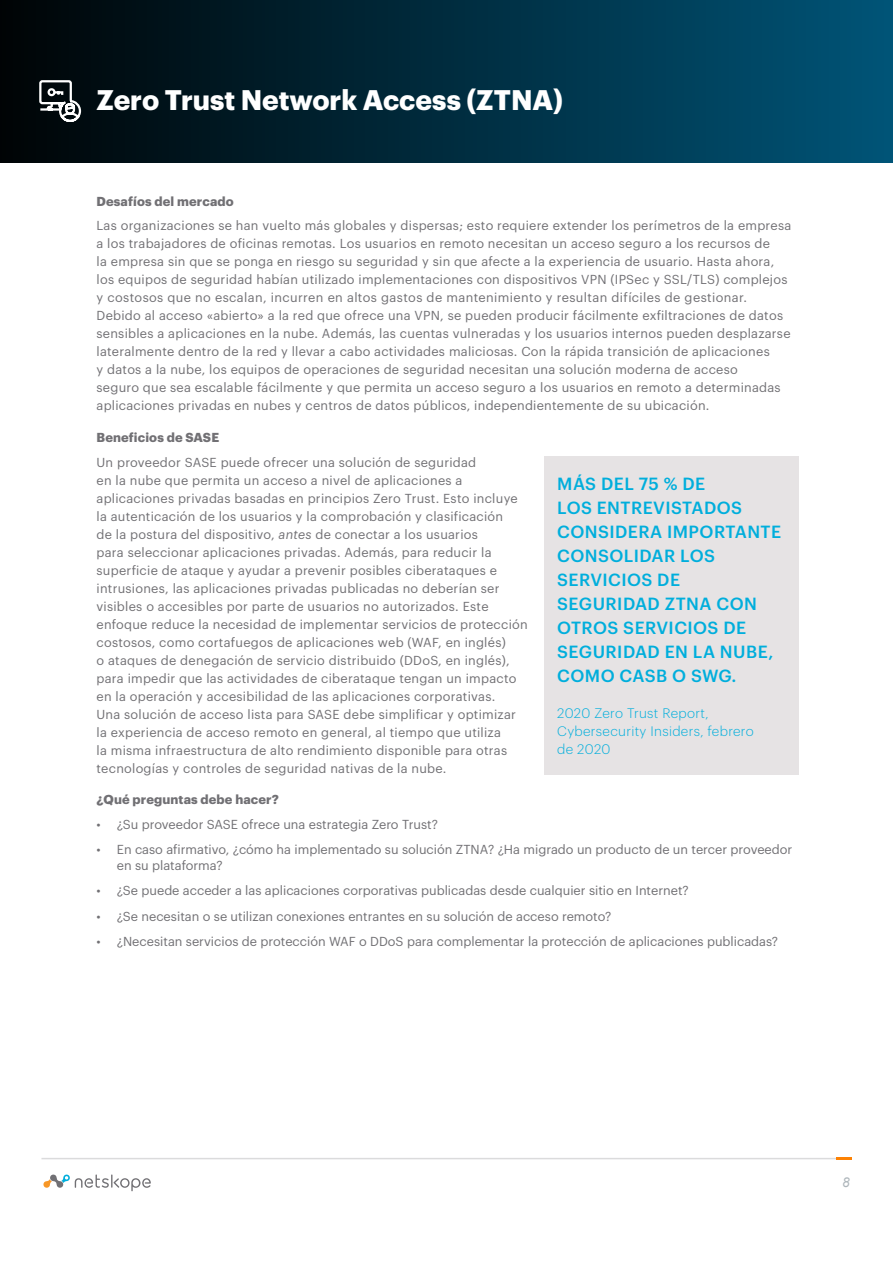
<style>
.page{position:relative;width:893px;height:1263px;background:#fff}
.page>*{position:absolute;margin:0;border:0;box-sizing:border-box;transform-origin:0 0}
.main_headline_title{font:700 27.75px "Graphik";color:#fff}
.callout{font:500 17.25px/24px "Graphik";letter-spacing:.025em;color:#00aedc}
.callout-2{font:300 13.5px/18px "Graphik";letter-spacing:.025em;color:#00aedc}
.t1{font:italic 13.5px "Arial";color:#aeb6bb}
.body_copy{font:12.75px/18px "Graphik";letter-spacing:.02em;color:#717074}
.body_copy-2{font:12.75px/16.2px "Graphik";color:#717074}
.subhead_II{font:700 12.75px "Graphik";letter-spacing:.01em;color:#717074}
.s1{font-style:italic}
</style>
<div class="page">
<svg style="left:43px;top:1174px;width:108px;height:17px"></svg>
<hr style="left:41px;top:1158px;width:810px;height:1px;background:#717074">
<svg style="left:836px;top:1157px;width:15px;height:2px"></svg>
<div style="left:0;top:0;width:893px;height:163px;background:linear-gradient(to right,#000305,#005477)"></div>
<div style="left:544px;top:456px;width:255px;height:319px;background:#e6e3e4"></div>
<svg style="left:38px;top:79px;width:44px;height:44px"></svg>
<p class="main_headline_title" style="left:97px;top:78px;width:468px">Zero Trust Network Access (ZTNA)</p>
<p class="subhead_II" style="left:97px;top:191px;width:139px">Desafíos del mercado</p>
<p class="body_copy" style="left:97px;top:216px;width:696px">Las organizaciones se han vuelto más globales y dispersas; esto requiere extender los perímetros de la empresa a los trabajadores de oficinas remotas. Los usuarios en remoto necesitan un acceso seguro a los recursos de<br>la empresa sin que se ponga en riesgo su seguridad y sin que afecte a la experiencia de usuario. Hasta ahora, los equipos de seguridad habían utilizado implementaciones con dispositivos VPN (IPSec y SSL/TLS) complejos y costosos que no escalan, incurren en altos gastos de mantenimiento y resultan difíciles de gestionar.<br>Debido al acceso «abierto» a la red que ofrece una VPN, se pueden producir fácilmente exfiltraciones de datos sensibles a aplicaciones en la nube. Además, las cuentas vulneradas y los usuarios internos pueden desplazarse lateralmente dentro de la red y llevar a cabo actividades maliciosas. Con la rápida transición de aplicaciones<br>y datos a la nube, los equipos de operaciones de seguridad necesitan una solución moderna de acceso<br>seguro que sea escalable fácilmente y que permita un acceso seguro a los usuarios en remoto a determinadas aplicaciones privadas en nubes y centros de datos públicos, independientemente de su ubicación.</p>
<p class="subhead_II" style="left:97px;top:427px;width:124px">Beneficios de SASE</p>
<p class="body_copy" style="left:97px;top:452px;width:433px">Un proveedor SASE puede ofrecer una solución de seguridad<br>en la nube que permita un acceso a nivel de aplicaciones a aplicaciones privadas basadas en principios Zero Trust. Esto incluye la autenticación de los usuarios y la comprobación y clasificación<br>de la postura del dispositivo, <span class="s1">antes</span> de conectar a los usuarios<br>para seleccionar aplicaciones privadas. Además, para reducir la superficie de ataque y ayudar a prevenir posibles ciberataques e intrusiones, las aplicaciones privadas publicadas no deberían ser visibles o accesibles por parte de usuarios no autorizados. Este enfoque reduce la necesidad de implementar servicios de protección costosos, como cortafuegos de aplicaciones web (WAF, en inglés)<br>o ataques de denegación de servicio distribuido (DDoS, en inglés), para impedir que las actividades de ciberataque tengan un impacto en la operación y accesibilidad de las aplicaciones corporativas.<br>Una solución de acceso lista para SASE debe simplificar y optimizar la experiencia de acceso remoto en general, al tiempo que utiliza<br>la misma infraestructura de alto rendimiento disponible para otras tecnologías y controles de seguridad nativas de la nube.</p>
<p class="subhead_II" style="left:97px;top:790px;width:184px">¿Qué preguntas debe hacer?</p>
<p class="body_copy-2" style="left:97px;top:815px;width:343px">• ¿Su proveedor SASE ofrece una estrategia Zero Trust?</p>
<p class="body_copy-2" style="left:117px;top:840px;width:677px;text-indent:-20px">• En caso afirmativo, ¿cómo ha implementado su solución ZTNA? ¿Ha migrado un producto de un tercer proveedor en su plataforma?</p>
<p class="body_copy-2" style="left:97px;top:882px;width:594px">• ¿Se puede acceder a las aplicaciones corporativas publicadas desde cualquier sitio en Internet?</p>
<p class="body_copy-2" style="left:97px;top:907px;width:516px">• ¿Se necesitan o se utilizan conexiones entrantes en su solución de acceso remoto?</p>
<p class="body_copy-2" style="left:97px;top:932px;width:683px">• ¿Necesitan servicios de protección WAF o DDoS para complementar la protección de aplicaciones publicadas?</p>
<p class="callout" style="left:557px;top:471px;width:225px">MÁS DEL 75 % DE<br>LOS ENTREVISTADOS<br>CONSIDERA IMPORTANTE<br>CONSOLIDAR LOS<br>SERVICIOS DE<br>SEGURIDAD ZTNA CON<br>OTROS SERVICIOS DE<br>SEGURIDAD EN LA NUBE,<br>COMO CASB O SWG.</p>
<p class="callout-2" style="left:557px;top:703px;width:198px">2020 Zero Trust Report,<br>Cybersecurity Insiders, febrero de 2020</p>
<p class="t1" style="left:842px;top:1173px;width:9px">8</p>
</div>
